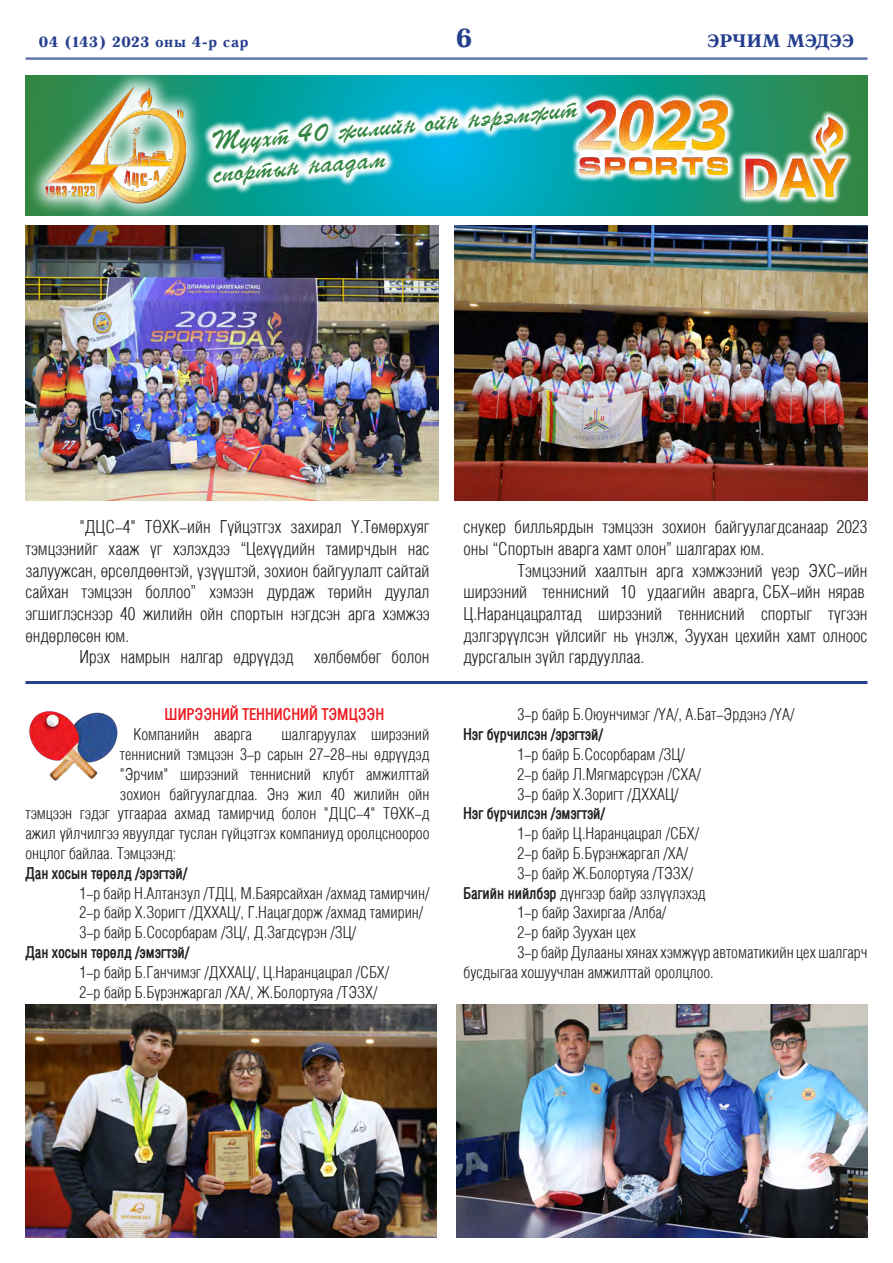
<style>
.page{position:relative;width:893px;height:1263px;background:#fff}
.page>*{position:absolute;margin:0;border:0;box-sizing:border-box;transform-origin:0 0}
.t1{font:700 27px "Mogul Antiqua";color:#253f8e}
.t2{font:26.4px/32.2px "Mogul Parsek";color:#338641}
.t3{font:700 18.45px "Mogul Antiqua";color:#253f8e}
.t4{font:18px/21.6px "Mogul Helios";color:#231f20;text-align:justify}
.t5{font:16.5px/19.8px "Mogul Helios";color:#231f20}
.t6{font:700 16.5px "Mogul Helios";color:#231f20}
.t7{font:700 16.5px "Mogul Helios";color:#ee1d23}
.t8{font:700 15.3px "Mogul Antiqua";color:#253f8e}
.s1{font-weight:700}
</style>
<div class="page">
<hr style="left:26px;top:58px;width:841px;height:1px;background:#253f8e">
<hr style="left:26px;top:59px;width:841px;height:1px;background:#253f8e">
<img style="left:26px;top:225px;width:413px;height:276px">
<img style="left:454px;top:225px;width:413px;height:276px">
<svg style="left:26px;top:76px;width:841px;height:140px;background:#0f9c8d"></svg>
<svg style="left:570px;top:93px;width:283px;height:112px;background:#3da280"></svg>
<img style="left:593px;top:101px;width:252px;height:95px">
<svg style="left:205px;top:87px;width:388px;height:114px"></svg>
<svg style="left:27px;top:75px;width:178px;height:141px;background:#3b996e"></svg>
<img style="left:46px;top:87px;width:140px;height:116px">
<img style="left:29px;top:711px;width:89px;height:70px">
<img style="left:26px;top:1004px;width:411px;height:233px">
<img style="left:456px;top:1004px;width:411px;height:233px">
<hr style="left:26px;top:681px;width:841px;height:3px;background:#253f8e">
<p class="t8" style="left:39px;top:34px;width:212px">04 (143) 2023 оны 4-р сар</p>
<h1 class="t1" style="left:455px;top:24px;width:19px">6</h1>
<p class="t3" style="left:707px;top:31px;width:149px">ЭРЧИМ МЭДЭЭ</p>
<p class="t2" style="left:209px;top:126px;width:370px;rotate:-5deg">Түүхт 40 жилийн ойн нэрэмжит спортын наадам</p>
<p class="t4" style="left:26px;top:516px;width:405px;text-indent:54px">"ДЦС-4" ТӨХК-ийн Гүйцэтгэх захирал Ү.Төмөрхуяг тэмцээнийг хааж үг хэлэхдээ “Цехүүдийн тамирчдын нас залуужсан, өрсөлдөөнтэй, үзүүштэй, зохион байгуулалт сайтай сайхан тэмцээн боллоо” хэмээн дурдаж төрийн дуулал эгшиглэснээр 40 жилийн ойн спортын нэгдсэн арга хэмжээ өндөрлөсөн юм.</p>
<p class="t4" style="left:80px;top:646px;width:351px">Ирэх намрын налгар өдрүүдэд хөлбөмбөг болон</p>
<p class="t7" style="left:165px;top:706px;width:221px">ШИРЭЭНИЙ ТЕННИСНИЙ ТЭМЦЭЭН</p>
<p class="t5" style="left:134px;top:724px;width:120px">Компанийн аварга</p>
<p class="t5" style="left:282px;top:724px;width:149px">шалгаруулах ширээний</p>
<p class="t5" style="left:120px;top:744px;width:311px">теннисний тэмцээн 3-р сарын 27-28-ны өдрүүдэд</p>
<p class="t5" style="left:120px;top:764px;width:311px">"Эрчим" ширээний теннисний клубт амжилттай</p>
<p class="t5" style="left:120px;top:784px;width:311px">зохион байгуулагдлаа. Энэ жил 40 жилийн ойн</p>
<p class="t5" style="left:26px;top:804px;width:405px">тэмцээн гэдэг утгаараа ахмад тамирчид болон "ДЦС-4" ТӨХК-д</p>
<p class="t5" style="left:26px;top:823px;width:405px">ажил үйлчилгээ явуулдаг туслан гүйцэтгэх компаниуд оролцсноороо</p>
<p class="t5" style="left:26px;top:843px;width:152px">онцлог байлаа. Тэмцээнд:</p>
<p class="t6" style="left:26px;top:864px;width:163px">Дан хосын төрөлд /эрэгтэй/</p>
<p class="t5" style="left:80px;top:883px;width:351px">1-р байр Н.Алтанзул /ТДЦ, М.Баярсайхан /ахмад тамирчин/</p>
<p class="t5" style="left:80px;top:903px;width:345px">2-р байр Х.Зоригт /ДХХАЦ/, Г.Нацагдорж /ахмад тамирин/</p>
<p class="t5" style="left:80px;top:922px;width:278px">3-р байр Б.Сосорбарам /ЗЦ/, Д.Загдсүрэн /ЗЦ/</p>
<p class="t6" style="left:26px;top:943px;width:165px">Дан хосын төрөлд /эмэгтэй/</p>
<p class="t5" style="left:80px;top:962px;width:311px">1-р байр Б.Ганчимэг /ДХХАЦ/, Ц.Наранцацрал /СБХ/</p>
<p class="t5" style="left:80px;top:982px;width:299px">2-р байр Б.Бүрэнжаргал /ХА/, Ж.Болортуяа /ТЭЗХ/</p>
<p class="t4" style="left:463px;top:516px;width:405px">снукер билльярдын тэмцээн зохион байгуулагдсанаар 2023 оны “Спортын аварга хамт олон” шалгарах юм.</p>
<p class="t4" style="left:463px;top:559px;width:405px;text-align:right">Тэмцээний хаалтын арга хэмжээний үеэр ЭХС-ийн ширээний теннисний 10 удаагийн аварга, СБХ-ийн нярав</p>
<p class="t4" style="left:463px;top:603px;width:405px">Ц.Наранцацралтад ширээний теннисний спортыг түгээн дэлгэрүүлсэн үйлсийг нь үнэлж, Зуухан цехийн хамт олноос дурсгалын зүйл гардууллаа.</p>
<p class="t5" style="left:517px;top:705px;width:278px">3-р байр Б.Оюунчимэг /ҮА/, А.Бат-Эрдэнэ /ҮА/</p>
<p class="t6" style="left:463px;top:726px;width:141px">Нэг бүрчилсэн /эрэгтэй/</p>
<p class="t5" style="left:517px;top:744px;width:169px">1-р байр Б.Сосорбарам /ЗЦ/</p>
<p class="t5" style="left:517px;top:764px;width:185px">2-р байр Л.Мягмарсүрэн /СХА/</p>
<p class="t5" style="left:517px;top:784px;width:163px">3-р байр Х.Зоригт /ДХХАЦ/</p>
<p class="t6" style="left:463px;top:805px;width:143px">Нэг бүрчилсэн /эмэгтэй/</p>
<p class="t5" style="left:517px;top:823px;width:183px">1-р байр Ц.Наранцацрал /СБХ/</p>
<p class="t5" style="left:517px;top:843px;width:172px">2-р байр Б.Бүрэнжаргал /ХА/</p>
<p class="t5" style="left:517px;top:863px;width:177px">3-р байр Ж.Болортуяа /ТЭЗХ/</p>
<p class="t5" style="left:463px;top:883px;width:244px"><span class="s1">Багийн нийлбэр</span> дүнгээр байр эзлүүлэхэд</p>
<p class="t5" style="left:517px;top:903px;width:150px">1-р байр Захиргаа /Алба/</p>
<p class="t5" style="left:517px;top:922px;width:120px">2-р байр Зуухан цех</p>
<p class="t5" style="left:463px;top:942px;width:405px;text-indent:54px">3-р байр Дулааны хянах хэмжүүр автоматикийн цех шалгарч бусдыгаа хошуучлан амжилттай оролцлоо.</p>
</div>
